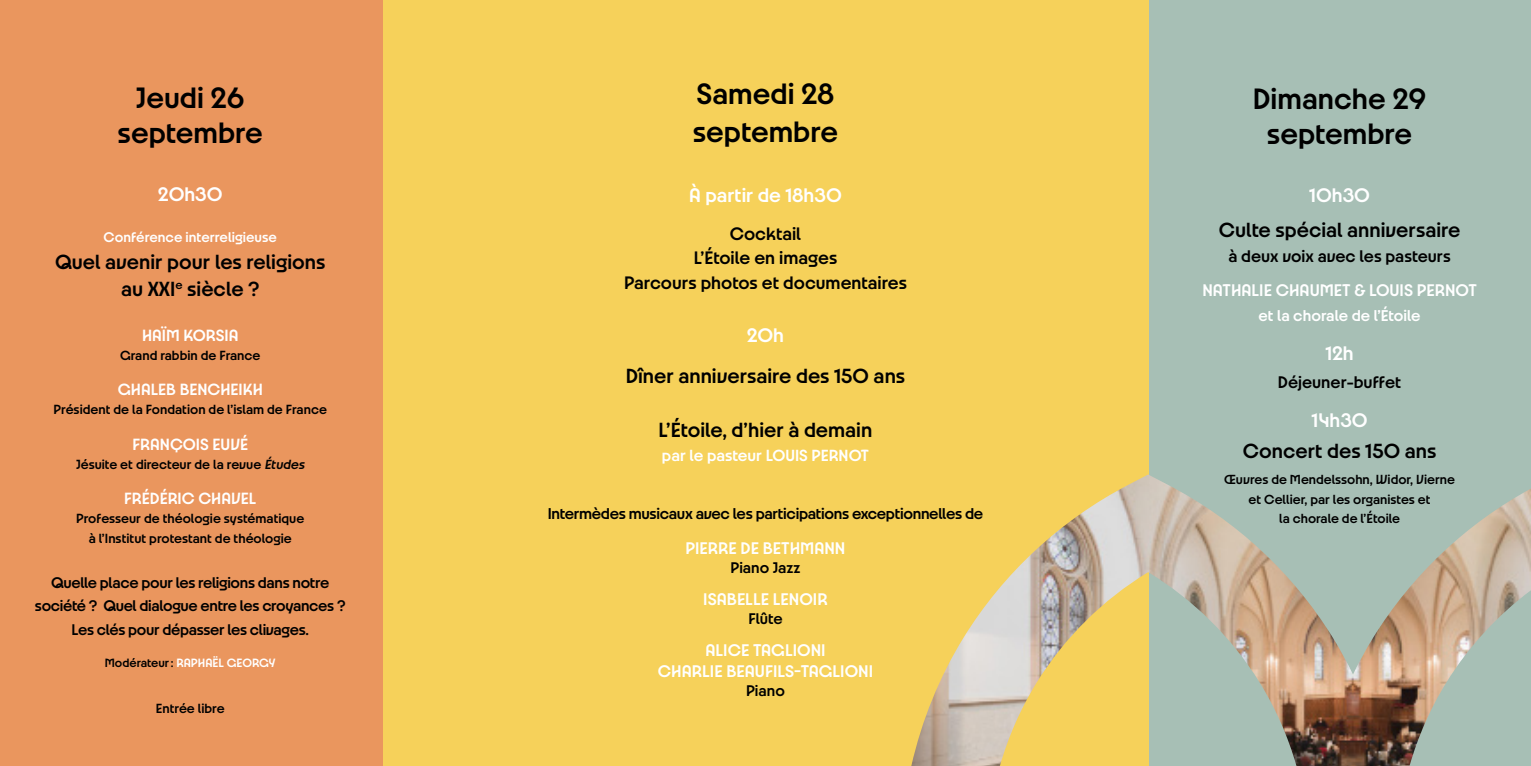
<style>
.page{position:relative;width:1531px;height:766px;background:#fff}
.page>*{position:absolute;margin:0;border:0;box-sizing:border-box;transform-origin:0 0}
.t1{font:600 31.5px/34.8px "Paris 2024";color:#000;text-align:center}
.t2{font:600 21.9px/27px "Paris 2024";color:#000;text-align:center}
.t3{font:600 21px "Paris 2024";color:#fff}
.t4{font:600 19.35px/24.5px "Paris 2024";color:#000;text-align:center}
.t5{font:600 18px/21px "Paris 2024";color:#fff;text-align:center}
.t6{font:600 18px "Paris 2024";color:#000}
.t7{font:600 17.4px "Paris 2024";color:#fff}
.t8{font:600 17.25px "Paris 2024";color:#fff}
.t9{font:600 16.8px "Paris 2024";letter-spacing:-.02em;color:#000}
.t10{font:600 16.8px "Paris 2024";color:#fff}
.t11{font:600 16.5px/23.2px "Paris 2024";letter-spacing:-.02em;color:#000;text-align:center}
.t12{font:600 16.5px "Paris 2024";color:#000}
.t13{font:600 15px "Paris 2024";color:#fff}
.t14{font:600 14.1px/19.5px "Paris 2024";color:#000;text-align:center}
.t15{font:600 12.9px "Paris 2024";color:#fff}
.s1{font-style:italic}
.s2{color:#000}
</style>
<div class="page">
<div style="left:1148px;top:0;width:383px;height:765px;background:#a7bfb5"></div>
<div style="left:383px;top:0;width:765px;height:765px;background:#f6d15a"></div>
<img style="left:911px;top:474px;width:620px;height:291px">
<div style="left:0;top:0;width:383px;height:765px;background:#ea965e"></div>
<h1 class="t1" style="left:118px;top:79px;width:147px">Jeudi 26 septembre</h1>
<h3 class="t3" style="left:158px;top:181px;width:66px">20h30</h3>
<p class="t13" style="left:104px;top:227px;width:175px">Conférence interreligieuse</p>
<h2 class="t2" style="left:55px;top:247px;width:272px">Quel avenir pour les religions au XXI<sup>e</sup> siècle ?</h2>
<p class="t7" style="left:142px;top:323px;width:98px">HAÏM KORSIA</p>
<p class="t14" style="left:120px;top:345px;width:142px">Grand rabbin de France</p>
<p class="t7" style="left:118px;top:378px;width:147px">GHALEB BENCHEIKH</p>
<p class="t14" style="left:54px;top:399px;width:275px">Président de la Fondation de l’islam de France</p>
<p class="t7" style="left:132px;top:432px;width:117px">FRANÇOIS EUVÉ</p>
<p class="t14" style="left:76px;top:454px;width:233px">Jésuite et directeur de la revue <span class="s1">Études</span></p>
<p class="t7" style="left:124px;top:487px;width:134px">FRÉDÉRIC CHAVEL</p>
<p class="t14" style="left:76px;top:508px;width:230px">Professeur de théologie systématique à l’Institut protestant de théologie</p>
<p class="t11" style="left:35px;top:570px;width:312px">Quelle place pour les religions dans notre société ? Quel dialogue entre les croyances ?<br>Les clés pour dépasser les clivages.</p>
<p class="t15" style="left:105px;top:654px;width:172px"><span class="s2">Modérateur:</span> RAPHAËL GEORGY</p>
<p class="t14" style="left:156px;top:697px;width:70px">Entrée libre</p>
<h1 class="t1" style="left:693px;top:74px;width:147px;line-height:37.8px;text-align:left">Samedi 28 septembre</h1>
<h3 class="t3" style="left:689px;top:181px;width:154px">À partir de 18h30</h3>
<h3 class="t4" style="left:624px;top:220px;width:284px">Cocktail<br>L’Étoile en images<br>Parcours photos et documentaires</h3>
<h3 class="t3" style="left:747px;top:321px;width:39px">20h</h3>
<h2 class="t2" style="left:626px;top:361px;width:281px">Dîner anniversaire des 150 ans</h2>
<h2 class="t2" style="left:658px;top:415px;width:215px">L’Étoile, d’hier à demain</h2>
<p class="t8" style="left:662px;top:444px;width:209px">par le pasteur LOUIS PERNOT</p>
<p class="t9" style="left:548px;top:502px;width:437px">Intermèdes musicaux avec les participations exceptionnelles de</p>
<p class="t5" style="left:685px;top:536px;width:161px">PIERRE DE BETHMANN</p>
<p class="t12" style="left:730px;top:556px;width:72px">Piano Jazz</p>
<p class="t5" style="left:703px;top:587px;width:126px">ISABELLE LENOIR</p>
<p class="t11" style="left:748px;top:606px;width:36px">Flûte</p>
<p class="t5" style="left:658px;top:638px;width:217px">ALICE TAGLIONI<br>CHARLIE BEAUFILS-TAGLIONI</p>
<p class="t11" style="left:746px;top:678px;width:40px">Piano</p>
<h1 class="t1" style="left:1253px;top:80px;width:175px">Dimanche 29 septembre</h1>
<h3 class="t3" style="left:1309px;top:182px;width:62px">10h30</h3>
<h2 class="t2" style="left:1219px;top:215px;width:243px">Culte spécial anniversaire</h2>
<p class="t6" style="left:1228px;top:244px;width:224px">à deux voix avec les pasteurs</p>
<p class="t5" style="left:1202px;top:279px;width:276px">NATHALIE CHAUMET &amp; LOUIS PERNOT</p>
<p class="t10" style="left:1258px;top:304px;width:164px">et la chorale de l’Étoile</p>
<h3 class="t3" style="left:1325px;top:339px;width:30px">12h</h3>
<p class="t6" style="left:1278px;top:370px;width:125px">Déjeuner-buffet</p>
<h3 class="t3" style="left:1311px;top:406px;width:58px">14h30</h3>
<h2 class="t2" style="left:1243px;top:436px;width:195px">Concert des 150 ans</h2>
<p class="t14" style="left:1224px;top:469px;width:232px">Œuvres de Mendelssohn, Widor, Vierne et Cellier, par les organistes et<br>la chorale de l’Étoile</p>
</div>
